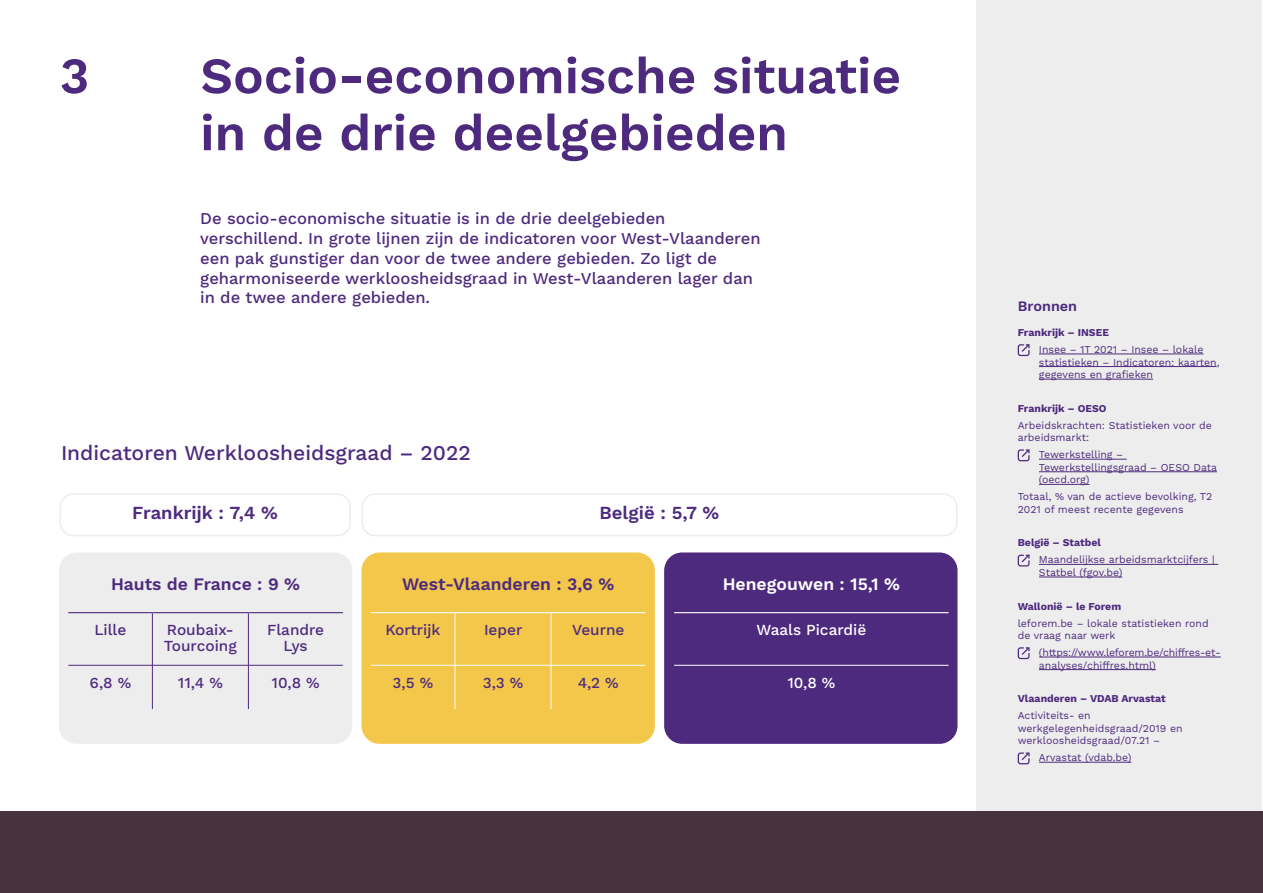
<style>
.page{position:relative;width:1263px;height:893px;background:#fff}
.page>*{position:absolute;margin:0;border:0;box-sizing:border-box;transform-origin:0 0}
.t1{font:600 51px/57px "Work Sans";color:#4e2a7e}
.t2{font:500 21px "Work Sans";color:#4e2a7e}
.t3{font:600 18.45px "Work Sans";color:#4e2a7e}
.t4{font:600 17.55px "Work Sans";color:#4e2a7e}
.t5{font:600 17.55px "Work Sans";color:#fff}
.t6{font:500 16.5px/19.8px "Work Sans";color:#4e2a7e}
.t7{font:500 15.3px/16.2px "Work Sans";color:#4e2a7e}
.t8{font:500 15.3px "Work Sans";color:#fff}
.t9{font:600 14.4px "Work Sans";color:#4e2a7e}
.t10{font:10.5px/12.6px "Work Sans";color:#4e2a7e}
.t11{font:700 10.5px "Work Sans";color:#4e2a7e}
.t12{font:10.5px/12.6px "Work Sans";letter-spacing:-.02em;color:#4e2a7e}
</style>
<div class="page">
<div style="left:60px;top:493px;width:291px;height:43px;border:2px solid #ededed;border-radius:13px"></div>
<div style="left:361px;top:493px;width:596px;height:43px;border:2px solid #ededed;border-radius:13px"></div>
<div style="left:977px;top:0;width:285px;height:811px;background:#ededed"></div>
<hr style="left:1039px;top:354px;width:164px;height:1px;background:#4e2a7e">
<hr style="left:1039px;top:366px;width:178px;height:1px;background:#4e2a7e">
<hr style="left:1039px;top:379px;width:114px;height:1px;background:#4e2a7e">
<hr style="left:1039px;top:459px;width:88px;height:1px;background:#4e2a7e">
<hr style="left:1039px;top:471px;width:178px;height:1px;background:#4e2a7e">
<hr style="left:1039px;top:484px;width:50px;height:1px;background:#4e2a7e">
<hr style="left:1039px;top:564px;width:179px;height:1px;background:#4e2a7e">
<hr style="left:1039px;top:577px;width:83px;height:1px;background:#4e2a7e">
<hr style="left:1039px;top:657px;width:182px;height:1px;background:#4e2a7e">
<hr style="left:1039px;top:669px;width:117px;height:1px;background:#4e2a7e">
<hr style="left:1039px;top:762px;width:92px;height:1px;background:#4e2a7e">
<svg style="left:1017px;top:344px;width:13px;height:13px"></svg>
<svg style="left:1017px;top:449px;width:13px;height:13px"></svg>
<svg style="left:1017px;top:554px;width:13px;height:13px"></svg>
<svg style="left:1017px;top:647px;width:13px;height:13px"></svg>
<svg style="left:1017px;top:752px;width:13px;height:13px"></svg>
<div style="left:59px;top:552px;width:293px;height:192px;background:#ededed;border-radius:18px"></div>
<div style="left:361px;top:552px;width:294px;height:192px;background:#f2c74a;border-radius:18px"></div>
<div style="left:664px;top:552px;width:293px;height:192px;background:#4e2a7e;border-radius:18px"></div>
<hr style="left:68px;top:612px;width:84px;height:1px;background:#4e2a7e">
<hr style="left:152px;top:612px;width:96px;height:1px;background:#4e2a7e">
<hr style="left:248px;top:612px;width:95px;height:1px;background:#4e2a7e">
<hr style="left:152px;top:613px;width:1px;height:52px;background:#4e2a7e">
<hr style="left:248px;top:613px;width:1px;height:52px;background:#4e2a7e">
<hr style="left:68px;top:665px;width:84px;height:1px;background:#4e2a7e">
<hr style="left:152px;top:665px;width:96px;height:1px;background:#4e2a7e">
<hr style="left:152px;top:665px;width:1px;height:44px;background:#4e2a7e">
<hr style="left:248px;top:665px;width:95px;height:1px;background:#4e2a7e">
<hr style="left:248px;top:665px;width:1px;height:44px;background:#4e2a7e">
<hr style="left:371px;top:612px;width:84px;height:1px;background:#fff">
<hr style="left:455px;top:612px;width:96px;height:1px;background:#fff">
<hr style="left:551px;top:612px;width:94px;height:1px;background:#fff">
<hr style="left:455px;top:613px;width:1px;height:52px;background:#fff">
<hr style="left:551px;top:613px;width:1px;height:52px;background:#fff">
<hr style="left:371px;top:665px;width:84px;height:1px;background:#fff">
<hr style="left:455px;top:665px;width:96px;height:1px;background:#fff">
<hr style="left:455px;top:665px;width:1px;height:44px;background:#fff">
<hr style="left:551px;top:665px;width:94px;height:1px;background:#fff">
<hr style="left:551px;top:665px;width:1px;height:44px;background:#fff">
<hr style="left:674px;top:612px;width:275px;height:1px;background:#fff">
<hr style="left:674px;top:665px;width:275px;height:1px;background:#fff">
<div style="left:0;top:811px;width:1263px;height:82px;background:#48323e"></div>
<h1 class="t1" style="left:60px;top:50px;width:32px">3</h1>
<h1 class="t1" style="left:200px;top:50px;width:702px">Socio-economische situatie in de drie deelgebieden</h1>
<p class="t6" style="left:200px;top:209px;width:562px">De socio-economische situatie is in de drie deelgebieden verschillend. In grote lijnen zijn de indicatoren voor West-Vlaanderen een pak gunstiger dan voor de twee andere gebieden. Zo ligt de geharmoniseerde werkloosheidsgraad in West-Vlaanderen lager dan in de twee andere gebieden.</p>
<h2 class="t2" style="left:61px;top:441px;width:411px">Indicatoren Werkloosheidsgraad – 2022</h2>
<h3 class="t3" style="left:132px;top:502px;width:147px">Frankrijk : 7,4 %</h3>
<h3 class="t3" style="left:599px;top:502px;width:121px">België : 5,7 %</h3>
<h3 class="t4" style="left:111px;top:574px;width:191px">Hauts de France : 9 %</h3>
<h3 class="t7" style="left:94px;top:622px;width:33px">Lille</h3>
<h3 class="t7" style="left:164px;top:622px;width:74px">Roubaix-<br>Tourcoing</h3>
<h3 class="t7" style="left:267px;top:622px;width:59px;text-align:center">Flandre<br>Lys</h3>
<h3 class="t7" style="left:90px;top:675px;width:43px">6,8 %</h3>
<h3 class="t7" style="left:178px;top:675px;width:46px">11,4 %</h3>
<h3 class="t7" style="left:272px;top:675px;width:50px">10,8 %</h3>
<h3 class="t4" style="left:402px;top:574px;width:214px">West-Vlaanderen : 3,6 %</h3>
<h3 class="t7" style="left:385px;top:622px;width:57px">Kortrijk</h3>
<h3 class="t7" style="left:484px;top:622px;width:40px">Ieper</h3>
<h3 class="t7" style="left:572px;top:622px;width:54px">Veurne</h3>
<h3 class="t7" style="left:393px;top:675px;width:42px">3,5 %</h3>
<h3 class="t7" style="left:483px;top:675px;width:42px">3,3 %</h3>
<h3 class="t7" style="left:578px;top:675px;width:43px">4,2 %</h3>
<h3 class="t5" style="left:723px;top:574px;width:179px">Henegouwen : 15,1 %</h3>
<h3 class="t8" style="left:756px;top:621px;width:111px">Waals Picardië</h3>
<h3 class="t8" style="left:787px;top:673px;width:50px">10,8 %</h3>
<h3 class="t9" style="left:1018px;top:297px;width:61px">Bronnen</h3>
<p class="t11" style="left:1018px;top:326px;width:93px">Frankrijk – INSEE</p>
<p class="t10" style="left:1039px;top:343px;width:182px">Insee – 1T 2021 – Insee – lokale statistieken – Indicatoren: kaarten, gegevens en grafieken</p>
<p class="t11" style="left:1018px;top:402px;width:90px">Frankrijk – OESO</p>
<p class="t10" style="left:1018px;top:419px;width:196px">Arbeidskrachten: Statistieken voor de arbeidsmarkt:</p>
<p class="t10" style="left:1039px;top:449px;width:180px">Tewerkstelling –<br>Tewerkstellingsgraad – OESO Data (oecd.org)</p>
<p class="t10" style="left:1018px;top:491px;width:196px">Totaal, % van de actieve bevolking, T2<br>2021 of meest recente gegevens</p>
<p class="t11" style="left:1018px;top:537px;width:85px">België – Statbel</p>
<p class="t10" style="left:1039px;top:554px;width:177px">Maandelijkse arbeidsmarktcijfers |<br>Statbel (fgov.be)</p>
<p class="t11" style="left:1018px;top:600px;width:105px">Wallonië – le Forem</p>
<p class="t10" style="left:1018px;top:617px;width:193px">leforem.be – lokale statistieken rond de vraag naar werk</p>
<p class="t12" style="left:1039px;top:646px;width:183px">(https://www.leforem.be/chiffres-et&shy;analyses/chiffres.html)</p>
<p class="t11" style="left:1018px;top:693px;width:149px">Vlaanderen – VDAB Arvastat</p>
<p class="t10" style="left:1018px;top:710px;width:166px">Activiteits- en werkgelegenheidsgraad/2019 en werkloosheidsgraad/07.21 –</p>
<p class="t10" style="left:1039px;top:752px;width:94px">Arvastat (vdab.be)</p>
</div>
